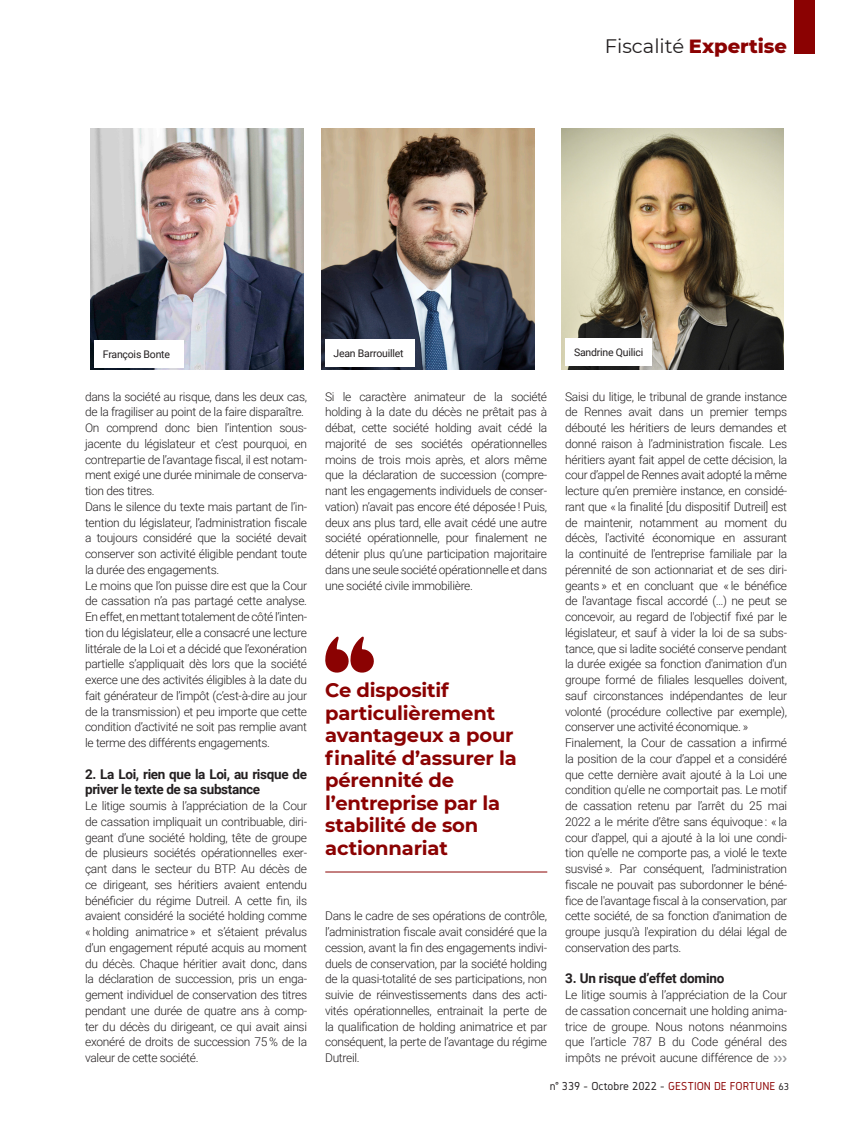
<style>
.page{position:relative;width:851px;height:1127px;background:#fff}
.page>*{position:absolute;margin:0;border:0;box-sizing:border-box;transform-origin:0 0}
.EXERGUE{font:700 19.5px/22.5px "Montserrat";letter-spacing:-.01em;color:#8b0202}
.t1{font:19.5px "Montserrat";color:#231f20}
.INTER{font:700 13.5px/15.8px "Roboto";letter-spacing:-.025em;color:#231f20}
.TEXTE_COURANT{font:300 12px/15.8px "Roboto";letter-spacing:-.025em;color:#231f20;text-align:justify}
.t2{font:12px "Gidole";color:#231f20}
.LEGENDE{font:10.5px "Roboto";letter-spacing:-.02em;color:#231f20}
.s1{font-weight:800;color:#8b0202}
.s2{color:#8b0202}
.s3{font-size:10.5px}
</style>
<div class="page">
<div style="left:793px;top:0;width:21px;height:54px;background:#8b0202"></div>
<hr style="left:325px;top:872px;width:222px;height:1px;background:#8b0202">
<svg style="left:325px;top:637px;width:49px;height:36px"></svg>
<img style="left:91px;top:129px;width:213px;height:240px">
<img style="left:322px;top:129px;width:213px;height:240px">
<img style="left:562px;top:129px;width:221px;height:240px">
<div style="left:94px;top:340px;width:90px;height:27px;background:#fff"></div>
<div style="left:325px;top:339px;width:89px;height:27px;background:#fff"></div>
<div style="left:565px;top:338px;width:87px;height:27px;background:#fff"></div>
<p class="t1" style="left:605px;top:33px;width:184px">Fiscalité <span class="s1">Expertise</span></p>
<p class="LEGENDE" style="left:103px;top:347px;width:69px">François Bonte</p>
<p class="LEGENDE" style="left:333px;top:346px;width:71px">Jean Barrouillet</p>
<p class="LEGENDE" style="left:574px;top:344px;width:71px">Sandrine Quilici</p>
<p class="TEXTE_COURANT" style="left:85px;top:388px;width:223px">dans la société au risque, dans les deux cas, de la fragiliser au point de la faire disparaître.</p>
<p class="TEXTE_COURANT" style="left:85px;top:419px;width:223px">On comprend donc bien l’intention sous&shy;jacente du législateur et c’est pourquoi, en contrepartie de l’avantage fiscal, il est notam&shy;ment exigé une durée minimale de conserva&shy;tion des titres.</p>
<p class="TEXTE_COURANT" style="left:85px;top:498px;width:223px">Dans le silence du texte mais partant de l’in&shy;tention du législateur, l’administration fiscale a toujours considéré que la société devait conserver son activité éligible pendant toute la durée des engagements.</p>
<p class="TEXTE_COURANT" style="left:85px;top:577px;width:223px">Le moins que l’on puisse dire est que la Cour de cassation n’a pas partagé cette analyse.<br>En effet, en mettant totalement de côté l’inten&shy;tion du législateur, elle a consacré une lecture littérale de la Loi et a décidé que l’exonération partielle s’appliquait dès lors que la société exerce une des activités éligibles à la date du fait générateur de l’impôt (c’est-à-dire au jour de la transmission) et peu importe que cette condition d’activité ne soit pas remplie avant le terme des différents engagements.</p>
<p class="INTER" style="left:85px;top:765px;width:223px">2. La Loi, rien que la Loi, au risque de priver le texte de sa substance</p>
<p class="TEXTE_COURANT" style="left:85px;top:797px;width:223px">Le litige soumis à l’appréciation de la Cour de cassation impliquait un contribuable, diri&shy;geant d’une société holding, tête de groupe de plusieurs sociétés opérationnelles exer&shy;çant dans le secteur du BTP. Au décès de ce dirigeant, ses héritiers avaient entendu bénéficier du régime Dutreil. A cette fin, ils avaient considéré la société holding comme « holding animatrice » et s’étaient prévalus d’un engagement réputé acquis au moment du décès. Chaque héritier avait donc, dans la déclaration de succession, pris un enga&shy;gement individuel de conservation des titres pendant une durée de quatre ans à comp&shy;ter du décès du dirigeant, ce qui avait ainsi exonéré de droits de succession 75 % de la valeur de cette société.</p>
<p class="TEXTE_COURANT" style="left:325px;top:388px;width:223px">Si le caractère animateur de la société holding à la date du décès ne prêtait pas à débat, cette société holding avait cédé la majorité de ses sociétés opérationnelles moins de trois mois après, et alors même que la déclaration de succession (compre&shy;nant les engagements individuels de conser&shy;vation) n’avait pas encore été déposée ! Puis, deux ans plus tard, elle avait cédé une autre société opérationnelle, pour finalement ne détenir plus qu’une participation majoritaire dans une seule société opérationnelle et dans une société civile immobilière.</p>
<p class="EXERGUE" style="left:325px;top:678px;width:193px">Ce dispositif particulièrement avantageux a pour finalité d’assurer la pérennité de l’entreprise par la stabilité de son actionnariat</p>
<p class="TEXTE_COURANT" style="left:325px;top:908px;width:223px">Dans le cadre de ses opérations de contrôle, l’administration fiscale avait considéré que la cession, avant la fin des engagements indivi&shy;duels de conservation, par la société holding de la quasi-totalité de ses participations, non suivie de réinvestissements dans des acti&shy;vités opérationnelles, entrainait la perte de la qualification de holding animatrice et par conséquent, la perte de l’avantage du régime Dutreil.</p>
<p class="TEXTE_COURANT" style="left:565px;top:388px;width:223px">Saisi du litige, le tribunal de grande instance de Rennes avait dans un premier temps débouté les héritiers de leurs demandes et donné raison à l’administration fiscale. Les héritiers ayant fait appel de cette décision, la cour d’appel de Rennes avait adopté la même lecture qu’en première instance, en considé&shy;rant que « la finalité [du dispositif Dutreil] est de maintenir, notamment au moment du décès, l'activité économique en assurant la continuité de l'entreprise familiale par la pérennité de son actionnariat et de ses diri&shy;geants » et en concluant que « le bénéfice de l'avantage fiscal accordé (…) ne peut se concevoir, au regard de l'objectif fixé par le législateur, et sauf à vider la loi de sa subs&shy;tance, que si ladite société conserve pendant la durée exigée sa fonction d'animation d'un groupe formé de filiales lesquelles doivent, sauf circonstances indépendantes de leur volonté (procédure collective par exemple), conserver une activité économique. »</p>
<p class="TEXTE_COURANT" style="left:565px;top:734px;width:223px">Finalement, la Cour de cassation a infirmé la position de la cour d’appel et a considéré que cette dernière avait ajouté à la Loi une condition qu'elle ne comportait pas. Le motif de cassation retenu par l’arrêt du 25 mai 2022 a le mérite d’être sans équivoque : « la cour d'appel, qui a ajouté à la loi une condi&shy;tion qu'elle ne comporte pas, a violé le texte susvisé ». Par conséquent, l’administration fiscale ne pouvait pas subordonner le béné&shy;fice de l'avantage fiscal à la conservation, par cette société, de sa fonction d'animation de groupe jusqu'à l'expiration du délai légal de conservation des parts.</p>
<p class="INTER" style="left:565px;top:970px;width:161px">3. Un risque d’effet domino</p>
<p class="TEXTE_COURANT" style="left:565px;top:986px;width:223px">Le litige soumis à l’appréciation de la Cour de cassation concernait une holding anima&shy;trice de groupe. Nous notons néanmoins que l’article 787 B du Code général des impôts ne prévoit aucune différence de</p>
<p class="t2" style="left:550px;top:1080px;width:241px">n° 339 – Octobre 2022 – <span class="s2">GESTION DE FORTUNE</span> <span class="s3">63</span></p>
</div>
